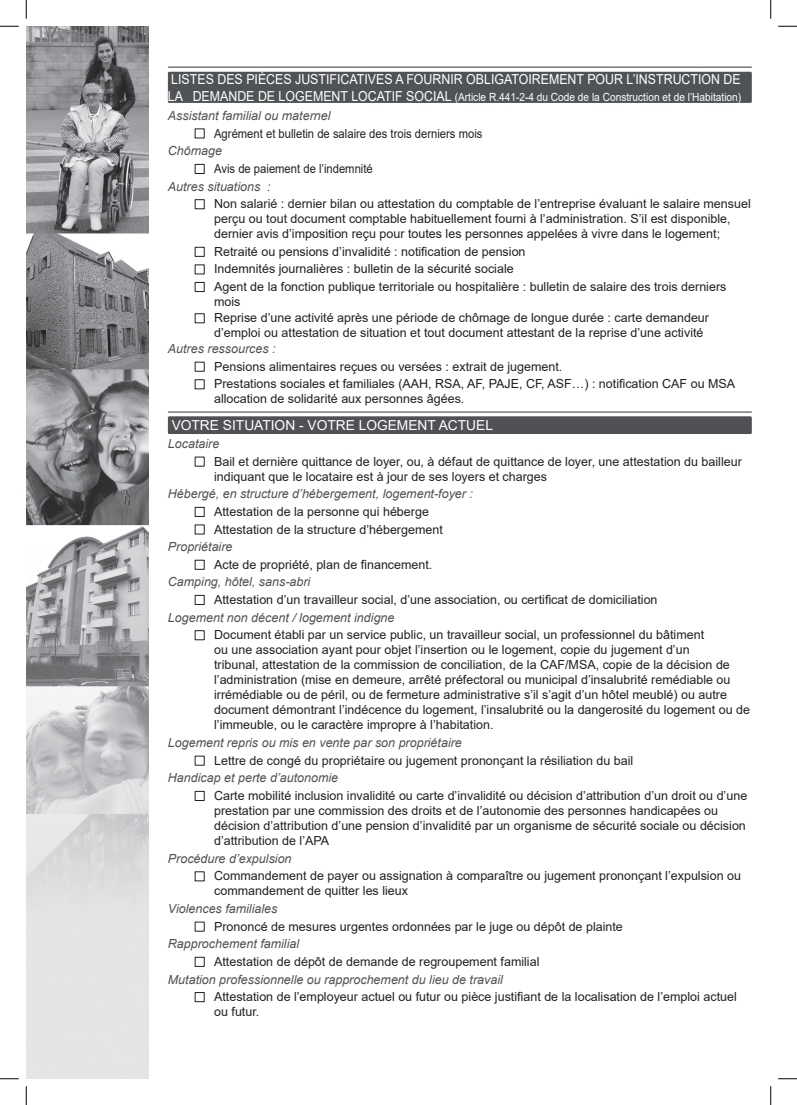
<style>
.page{position:relative;width:797px;height:1105px;background:#fff}
.page>*{position:absolute;margin:0;border:0;box-sizing:border-box;transform-origin:0 0}
.t1{font:13.75px "Arial";color:#fff;scale:.9 1}
.t2{font:13.75px "Arial";color:#fff}
.t3{font:12.5px/15px "Arial";color:#231f20}
.t4{font:italic 12.5px "Arial";color:#505254}
.t5{font:12.5px "Arial";color:#231f20;scale:.9 1}
.t6{font:11.25px "Arial";color:#fff;scale:.9 1}
.s1{font-size:13.75px}
</style>
<div class="page">
<div style="left:168px;top:72px;width:583px;height:31px;background:#505355"></div>
<div style="left:168px;top:416px;width:583px;height:18px;background:#505154"></div>
<img style="left:26px;top:26px;width:123px;height:1053px">
<div style="left:195px;top:164px;width:10px;height:10px;border:1px solid #231f20"></div>
<div style="left:195px;top:199px;width:10px;height:10px;border:1px solid #231f20"></div>
<div style="left:195px;top:247px;width:10px;height:10px;border:1px solid #231f20"></div>
<div style="left:195px;top:282px;width:10px;height:10px;border:1px solid #231f20"></div>
<div style="left:195px;top:313px;width:10px;height:10px;border:1px solid #231f20"></div>
<div style="left:195px;top:362px;width:10px;height:10px;border:1px solid #231f20"></div>
<div style="left:195px;top:379px;width:10px;height:10px;border:1px solid #231f20"></div>
<div style="left:195px;top:507px;width:10px;height:10px;border:1px solid #231f20"></div>
<div style="left:195px;top:560px;width:10px;height:10px;border:1px solid #231f20"></div>
<div style="left:195px;top:595px;width:10px;height:10px;border:1px solid #231f20"></div>
<div style="left:195px;top:630px;width:10px;height:10px;border:1px solid #231f20"></div>
<div style="left:195px;top:791px;width:10px;height:10px;border:1px solid #231f20"></div>
<div style="left:195px;top:957px;width:10px;height:10px;border:1px solid #231f20"></div>
<div style="left:195px;top:992px;width:10px;height:10px;border:1px solid #231f20"></div>
<hr style="left:168px;top:412px;width:583px;height:1px;background:#303338">
<hr style="left:168px;top:67px;width:583px;height:1px;background:#303338">
<svg style="left:0;top:25px;width:19px;height:2px"></svg>
<svg style="left:778px;top:25px;width:19px;height:2px"></svg>
<svg style="left:0;top:1078px;width:19px;height:1px"></svg>
<svg style="left:778px;top:1078px;width:19px;height:1px"></svg>
<svg style="left:25px;top:0;width:2px;height:19px"></svg>
<svg style="left:25px;top:1086px;width:2px;height:19px"></svg>
<svg style="left:770px;top:0;width:1px;height:19px"></svg>
<svg style="left:770px;top:1086px;width:1px;height:19px"></svg>
<p class="t1" style="left:171px;top:70px;width:634px">LISTES DES PIÈCES JUSTIFICATIVES A FOURNIR OBLIGATOIREMENT POUR L’INSTRUCTION DE</p>
<p class="t6" style="left:168px;top:89px;width:638px"><span class="s1">LA DEMANDE DE LOGEMENT LOCATIF SOCIAL</span> (Article R.441-2-4 du Code de la Construction et de l’Habitation)</p>
<p class="t4" style="left:168px;top:108px;width:164px">Assistant familial ou maternel</p>
<p class="t5" style="left:214px;top:125px;width:300px">Agrément et bulletin de salaire des trois derniers mois</p>
<p class="t4" style="left:168px;top:143px;width:56px">Chômage</p>
<p class="t5" style="left:214px;top:160px;width:178px">Avis de paiement de l’indemnité</p>
<p class="t4" style="left:168px;top:178px;width:104px">Autres situations :</p>
<p class="t3" style="left:214px;top:196px;width:538px">Non salarié : dernier bilan ou attestation du comptable de l’entreprise évaluant le salaire mensuel perçu ou tout document comptable habituellement fourni à l’administration. S’il est disponible, dernier avis d’imposition reçu pour toutes les personnes appelées à vivre dans le logement;</p>
<p class="t3" style="left:214px;top:244px;width:313px">Retraité ou pensions d’invalidité : notification de pension</p>
<p class="t3" style="left:214px;top:261px;width:301px">Indemnités journalières : bulletin de la sécurité sociale</p>
<p class="t3" style="left:214px;top:279px;width:514px">Agent de la fonction publique territoriale ou hospitalière : bulletin de salaire des trois derniers mois</p>
<p class="t3" style="left:214px;top:310px;width:496px">Reprise d’une activité après une période de chômage de longue durée : carte demandeur d’emploi ou attestation de situation et tout document attestant de la reprise d’une activité</p>
<p class="t4" style="left:168px;top:341px;width:109px">Autres ressources :</p>
<p class="t3" style="left:214px;top:359px;width:350px">Pensions alimentaires reçues ou versées : extrait de jugement.</p>
<p class="t3" style="left:214px;top:376px;width:522px">Prestations sociales et familiales (AAH, RSA, AF, PAJE, CF, ASF…) : notification CAF ou MSA allocation de solidarité aux personnes âgées.</p>
<p class="t2" style="left:172px;top:416px;width:323px">VOTRE SITUATION - VOTRE LOGEMENT ACTUEL</p>
<p class="t4" style="left:168px;top:435px;width:53px">Locataire</p>
<p class="t3" style="left:214px;top:454px;width:529px">Bail et dernière quittance de loyer, ou, à défaut de quittance de loyer, une attestation du bailleur indiquant que le locataire est à jour de ses loyers et charges</p>
<p class="t4" style="left:168px;top:486px;width:306px">Hébergé, en structure d’hébergement, logement-foyer :</p>
<p class="t3" style="left:214px;top:504px;width:216px">Attestation de la personne qui héberge</p>
<p class="t3" style="left:214px;top:522px;width:230px">Attestation de la structure d’hébergement</p>
<p class="t4" style="left:168px;top:539px;width:66px">Propriétaire</p>
<p class="t4" style="left:168px;top:574px;width:144px">Camping, hôtel, sans-abri</p>
<p class="t4" style="left:168px;top:609px;width:228px">Logement non décent / logement indigne</p>
<p class="t3" style="left:214px;top:557px;width:220px">Acte de propriété, plan de financement.</p>
<p class="t3" style="left:214px;top:592px;width:445px">Attestation d’un travailleur social, d’une association, ou certificat de domiciliation</p>
<p class="t3" style="left:214px;top:627px;width:537px">Document établi par un service public, un travailleur social, un professionnel du bâtiment<br>ou une association ayant pour objet l’insertion ou le logement, copie du jugement d’un<br>tribunal, attestation de la commission de conciliation, de la CAF/MSA, copie de la décision de l’administration (mise en demeure, arrêté préfectoral ou municipal d’insalubrité remédiable ou irrémédiable ou de péril, ou de fermeture administrative s’il s’agit d’un hôtel meublé) ou autre document démontrant l’indécence du logement, l’insalubrité ou la dangerosité du logement ou de l’immeuble, ou le caractère impropre à l’habitation.</p>
<p class="t3" style="left:214px;top:753px;width:420px">Lettre de congé du propriétaire ou jugement prononçant la résiliation du bail</p>
<p class="t3" style="left:214px;top:788px;width:534px">Carte mobilité inclusion invalidité ou carte d’invalidité ou décision d’attribution d’un droit ou d’une prestation par une commission des droits et de l’autonomie des personnes handicapées ou décision d’attribution d’une pension d’invalidité par un organisme de sécurité sociale ou décision d’attribution de l’APA</p>
<p class="t4" style="left:168px;top:734px;width:295px">Logement repris ou mis en vente par son propriétaire</p>
<p class="t4" style="left:168px;top:770px;width:172px">Handicap et perte d’autonomie</p>
<p class="t4" style="left:168px;top:850px;width:125px">Procédure d’expulsion</p>
<p class="t4" style="left:168px;top:900px;width:111px">Violences familiales</p>
<p class="t4" style="left:168px;top:936px;width:133px">Rapprochement familial</p>
<p class="t4" style="left:168px;top:971px;width:336px">Mutation professionnelle ou rapprochement du lieu de travail</p>
<p class="t3" style="left:214px;top:868px;width:528px">Commandement de payer ou assignation à comparaître ou jugement prononçant l’expulsion ou commandement de quitter les lieux</p>
<p class="t3" style="left:214px;top:919px;width:410px">Prononcé de mesures urgentes ordonnées par le juge ou dépôt de plainte</p>
<p class="t3" style="left:214px;top:954px;width:327px">Attestation de dépôt de demande de regroupement familial</p>
<p class="t3" style="left:214px;top:989px;width:524px">Attestation de l’employeur actuel ou futur ou pièce justifiant de la localisation de l’emploi actuel</p>
<p class="t3" style="left:214px;top:1004px;width:47px">ou futur.</p>
</div>
